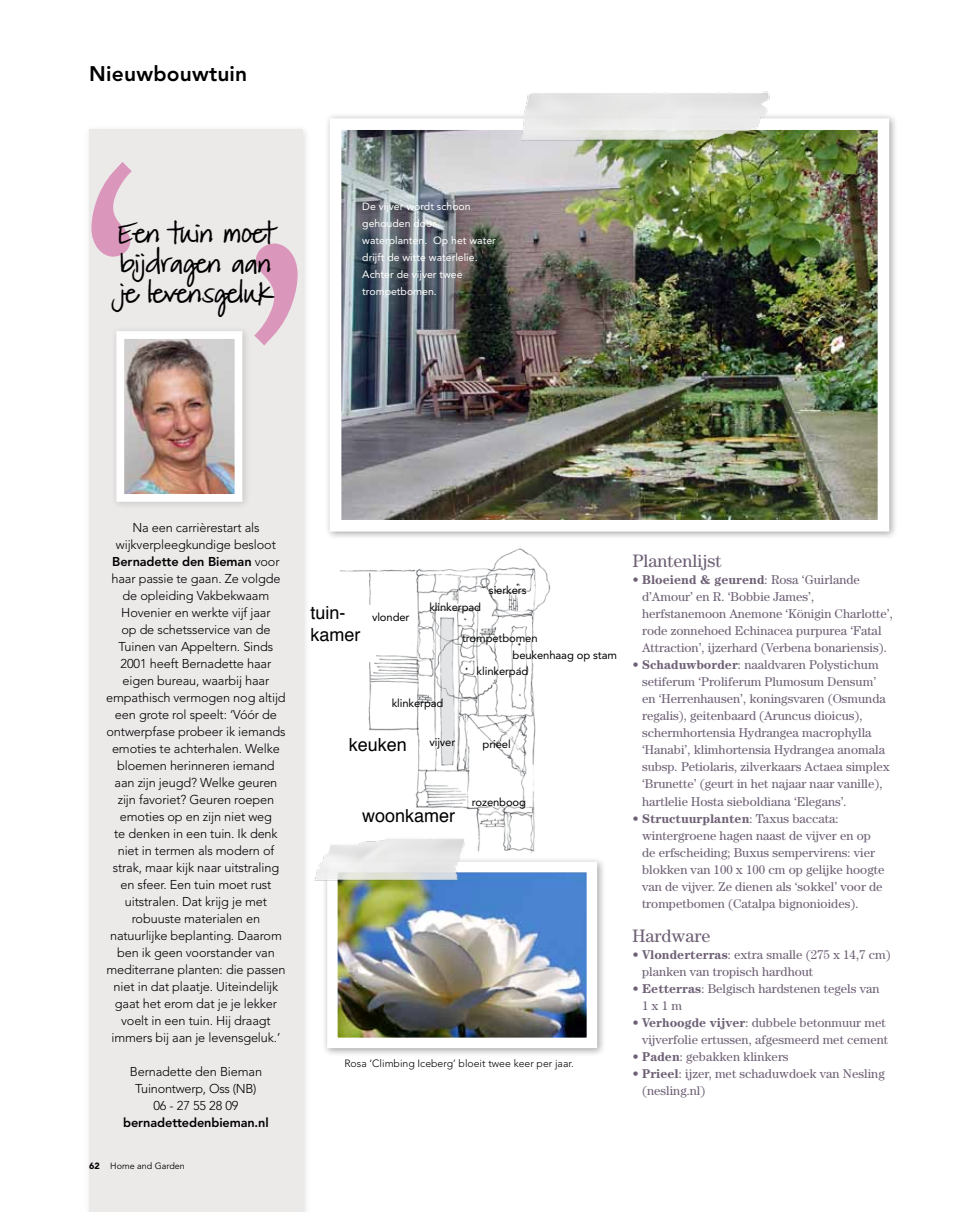
<style>
.page{position:relative;width:978px;height:1212px;background:#fff}
.page>*{position:absolute;margin:0;border:0;box-sizing:border-box;transform-origin:0 0}
.t1{font:21px/30px "FG Matilda";color:#000}
.t2{font:800 21px "Avenir LT Std";letter-spacing:.01em;color:#000}
.t3{font:18px/21.6px "Helvetica";color:#000}
.t4{font:18px "Century Std";color:#6e6075}
.t5{font:12.75px/17px "Century Std";color:#6e6075}
.t6{font:300 12.75px/17px "Avenir LT Std";letter-spacing:-.01em;color:#000;text-align:center}
.t7{font:800 12.75px "Avenir LT Std";letter-spacing:-.01em;color:#000}
.t8{font:11.25px "Avenir LT Std";letter-spacing:-.01em;color:#000}
.t9{font:10.5px/17px "Avenir LT Std";color:#fff}
.t10{font:300 10.5px "Avenir LT Std";color:#000}
.t11{font:9px "Avenir LT Std";color:#000}
.s1{font-weight:800}
.s2{font-weight:900}
.s3{font-weight:700}
</style>
<div class="page">
<img style="left:340px;top:548px;width:211px;height:306px">
<div style="left:84px;top:124px;width:227px;height:1088px;background:#000;opacity:.15"></div>
<div style="left:89px;top:130px;width:214px;height:1082px;background:#ece9e9"></div>
<svg style="left:91px;top:162px;width:41px;height:95px"></svg>
<svg style="left:254px;top:243px;width:44px;height:102px"></svg>
<div style="left:111px;top:325px;width:140px;height:185px;background:#000;opacity:.15"></div>
<img style="left:125px;top:340px;width:108px;height:153px">
<div style="left:116px;top:331px;width:126px;height:171px;border:8px solid #fff"></div>
<div style="left:362px;top:606px;width:14px;height:56px;background:#fff"></div>
<svg style="left:520px;top:661px;width:6px;height:5px"></svg>
<div style="left:322px;top:856px;width:284px;height:201px;background:#000;opacity:.35"></div>
<img style="left:338px;top:873px;width:248px;height:164px">
<div style="left:324px;top:113px;width:574px;height:427px;background:#000;opacity:.35"></div>
<img style="left:343px;top:131px;width:533px;height:387px">
<div style="left:330px;top:118px;width:559px;height:413px;border:12px solid #fff"></div>
<img style="left:315px;top:828px;width:157px;height:56px">
<img style="left:510px;top:91px;width:265px;height:53px">
<h1 class="t2" style="left:89px;top:61px;width:160px">Nieuwbouwtuin</h1>
<h1 class="t1" style="left:118px;top:220px;width:157px">Een tuin moet bijdragen aan je levensgeluk</h1>
<p class="t9" style="left:362px;top:198px;width:135px">De vijver wordt schoon gehouden door waterplanten. Op het water drijft de witte waterlelie.<br>Achter de vijver twee trompetbomen.</p>
<p class="t6" style="left:106px;top:519px;width:181px">Na een carrièrestart als wijkverpleegkundige besloot<br><span class="s1">Bernadette den Bieman</span> voor haar passie te gaan. Ze volgde de opleiding Vakbekwaam<br>Hovenier en werkte vijf jaar<br>op de schetsservice van de<br>Tuinen van Appeltern. Sinds<br>2001 heeft Bernadette haar eigen bureau, waarbij haar empathisch vermogen nog altijd een grote rol speelt: ‘Vóór de ontwerpfase probeer ik iemands emoties te achterhalen. Welke bloemen herinneren iemand aan zijn jeugd? Welke geuren zijn favoriet? Geuren roepen emoties op en zijn niet weg<br>te denken in een tuin. Ik denk niet in termen als modern of strak, maar kijk naar uitstraling en sfeer. Een tuin moet rust uitstralen. Dat krijg je met robuuste materialen en natuurlijke beplanting. Daarom ben ik geen voorstander van mediterrane planten: die passen niet in dat plaatje. Uiteindelijk gaat het erom dat je je lekker voelt in een tuin. Hij draagt immers bij aan je levensgeluk.’</p>
<p class="t6" style="left:130px;top:1063px;width:134px">Bernadette den Bieman<br>Tuinontwerp, Oss (NB)<br>06 - 27 55 28 09</p>
<p class="t7" style="left:123px;top:1115px;width:147px">bernadettedenbieman.nl</p>
<p class="t11" style="left:89px;top:1161px;width:97px"><span class="s2">62</span> Home and Garden</p>
<h2 class="t3" style="left:310px;top:603px;width:52px">tuin&shy;kamer</h2>
<p class="t8" style="left:372px;top:610px;width:39px">vlonder</p>
<p class="t8" style="left:429px;top:600px;width:53px">klinkerpad</p>
<p class="t8" style="left:489px;top:583px;width:39px">sierkers</p>
<p class="t8" style="left:462px;top:632px;width:77px">trompetbomen</p>
<p class="t8" style="left:513px;top:649px;width:106px">beukenhaag op stam</p>
<p class="t8" style="left:477px;top:664px;width:53px">klinkerpad</p>
<p class="t8" style="left:392px;top:696px;width:53px">klinkerpad</p>
<h2 class="t3" style="left:349px;top:735px;width:60px">keuken</h2>
<p class="t8" style="left:429px;top:736px;width:27px">vijver</p>
<p class="t8" style="left:483px;top:738px;width:30px">prieel</p>
<h2 class="t3" style="left:362px;top:806px;width:95px">woonkamer</h2>
<p class="t8" style="left:472px;top:796px;width:56px">rozenboog</p>
<p class="t10" style="left:344px;top:1057px;width:231px">Rosa ‘Climbing Iceberg’ bloeit twee keer per jaar.</p>
<h2 class="t4" style="left:632px;top:551px;width:91px">Plantenlijst</h2>
<p class="t5" style="left:642px;top:571px;width:252px;text-indent:-10px">• <span class="s3">Bloeiend &amp; geurend</span>: Rosa ‘Guirlande d’Amour’ en R. ‘Bobbie James’, herfstanemoon Anemone ‘Königin Charlotte’, rode zonnehoed Echinacea purpurea ‘Fatal Attraction’, ijzerhard (Verbena bonariensis).</p>
<p class="t5" style="left:642px;top:656px;width:249px;text-indent:-10px">• <span class="s3">Schaduwborder</span>: naaldvaren Polystichum setiferum ‘Proliferum Plumosum Densum’ en ‘Herrenhausen’, koningsvaren (Osmunda regalis), geitenbaard (Aruncus dioicus), schermhortensia Hydrangea macrophylla ‘Hanabi’, klimhortensia Hydrangea anomala subsp. Petiolaris, zilverkaars Actaea simplex ‘Brunette’ (geurt in het najaar naar vanille), hartlelie Hosta sieboldiana ‘Elegans’.</p>
<p class="t5" style="left:642px;top:809px;width:244px;text-indent:-10px">• <span class="s3">Structuurplanten</span>: Taxus baccata: wintergroene hagen naast de vijver en op de erfscheiding; Buxus sempervirens: vier blokken van 100 x 100 cm op gelijke hoogte van de vijver. Ze dienen als ‘sokkel’ voor de trompetbomen (Catalpa bignonioides).</p>
<h2 class="t4" style="left:632px;top:925px;width:80px">Hardware</h2>
<p class="t5" style="left:642px;top:945px;width:250px;text-indent:-10px">• <span class="s3">Vlonderterras</span>: extra smalle (275 x 14,7 cm) planken van tropisch hardhout</p>
<p class="t5" style="left:642px;top:979px;width:239px;text-indent:-10px">• <span class="s3">Eetterras</span>: Belgisch hardstenen tegels van<br>1 x 1 m</p>
<p class="t5" style="left:632px;top:1013px;width:257px;text-align:right">• <span class="s3">Verhoogde vijver</span>: dubbele betonmuur met vijverfolie ertussen, afgesmeerd met cement</p>
<p class="t5" style="left:632px;top:1047px;width:158px">• <span class="s3">Paden</span>: gebakken klinkers</p>
<p class="t5" style="left:642px;top:1064px;width:244px;text-indent:-10px">• <span class="s3">Prieel</span>: ijzer, met schaduwdoek van Nesling (nesling.nl)</p>
</div>
